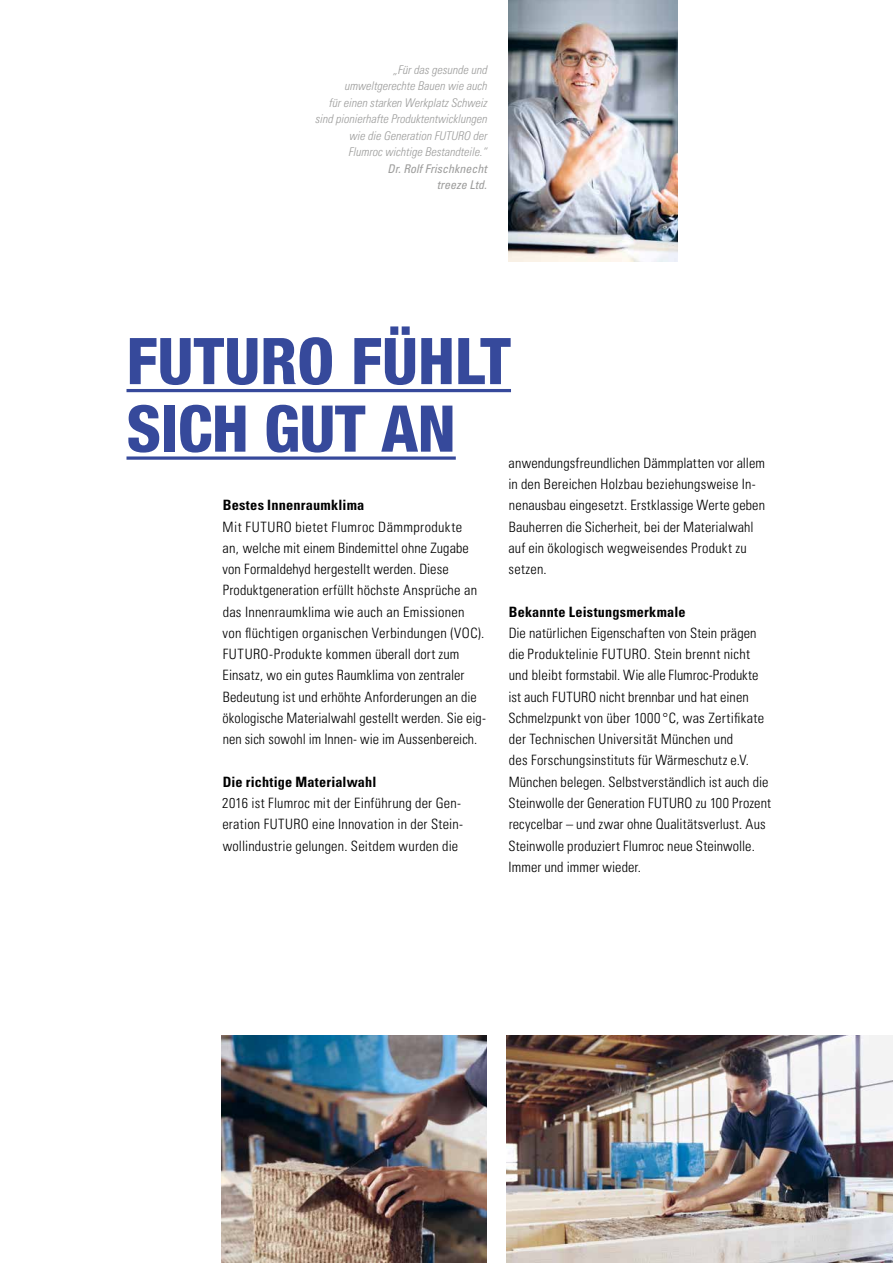
<style>
.page{position:relative;width:893px;height:1263px;background:#fff}
.page>*{position:absolute;margin:0;border:0;box-sizing:border-box;transform-origin:0 0}
.t1{font:800 condensed 64.5px/67.5px "Helvetica Neue LT Std";color:#36499b}
.t2{font:300 condensed 14.25px/21.3px "Univers LT Pro";letter-spacing:.01em;color:#000}
.t3{font:700 condensed 14.25px "Univers LT Pro";letter-spacing:.01em;color:#000}
.t4{font:italic 300 condensed 12px/16.5px "Univers LT Pro";color:#9d9d9c;text-align:right}
.t5{font:italic condensed 12px/16.5px "Univers LT Pro";color:#9d9d9c;text-align:right}
</style>
<div class="page">
<img style="left:508px;top:0;width:169px;height:261px">
<img style="left:507px;top:1035px;width:386px;height:228px">
<img style="left:222px;top:1035px;width:265px;height:228px">
<hr style="left:126px;top:389px;width:385px;height:3px;background:#36499b">
<svg style="left:126px;top:456px;width:330px;height:4px"></svg>
<p class="t4" style="left:315px;top:61px;width:173px">„Für das gesunde und<br>umweltgerechte Bauen wie auch<br>für einen starken Werkplatz Schweiz sind pionierhafte Produktentwicklungen wie die Generation FUTURO der<br>Flumroc wichtige Bestandteile.“</p>
<p class="t5" style="left:388px;top:160px;width:101px">Dr. Rolf Frischknecht treeze Ltd.</p>
<h1 class="t1" style="left:126px;top:326px;width:386px">FUTURO FÜHLT<br>SICH GUT AN</h1>
<p class="t3" style="left:223px;top:496px;width:143px">Bestes Innenraumklima</p>
<p class="t2" style="left:222px;top:515px;width:265px">Mit FUTURO bietet Flumroc Dämmprodukte<br>an, welche mit einem Bindemittel ohne Zugabe von Formaldehyd hergestellt werden. Diese Produktgeneration erfüllt höchste Ansprüche an das Innenraumklima wie auch an Emissionen von flüchtigen organischen Verbindungen (VOC).<br>FUTURO-Produkte kommen überall dort zum Einsatz, wo ein gutes Raumklima von zentraler Bedeutung ist und erhöhte Anforderungen an die ökologische Materialwahl gestellt werden. Sie eig&shy;nen sich sowohl im Innen- wie im Aussenbereich.</p>
<p class="t3" style="left:223px;top:773px;width:155px">Die richtige Materialwahl</p>
<p class="t2" style="left:222px;top:791px;width:241px">2016 ist Flumroc mit der Einführung der Gen&shy;eration FUTURO eine Innovation in der Stein&shy;wollindustrie gelungen. Seitdem wurden die</p>
<p class="t2" style="left:508px;top:451px;width:258px">anwendungsfreundlichen Dämmplatten vor allem in den Bereichen Holzbau beziehungsweise In&shy;nenausbau eingesetzt. Erstklassige Werte geben Bauherren die Sicherheit, bei der Materialwahl auf ein ökologisch wegweisendes Produkt zu setzen.</p>
<p class="t3" style="left:509px;top:603px;width:178px">Bekannte Leistungsmerkmale</p>
<p class="t2" style="left:508px;top:621px;width:264px">Die natürlichen Eigenschaften von Stein prägen die Produktelinie FUTURO. Stein brennt nicht und bleibt formstabil. Wie alle Flumroc-Produkte ist auch FUTURO nicht brennbar und hat einen Schmelzpunkt von über 1000 °C, was Zertifikate der Technischen Universität München und<br>des Forschungsinstituts für Wärmeschutz e.V.<br>München belegen. Selbstverständlich ist auch die Steinwolle der Generation FUTURO zu 100 Prozent recycelbar – und zwar ohne Qualitätsverlust. Aus Steinwolle produziert Flumroc neue Steinwolle.<br>Immer und immer wieder.</p>
</div>
